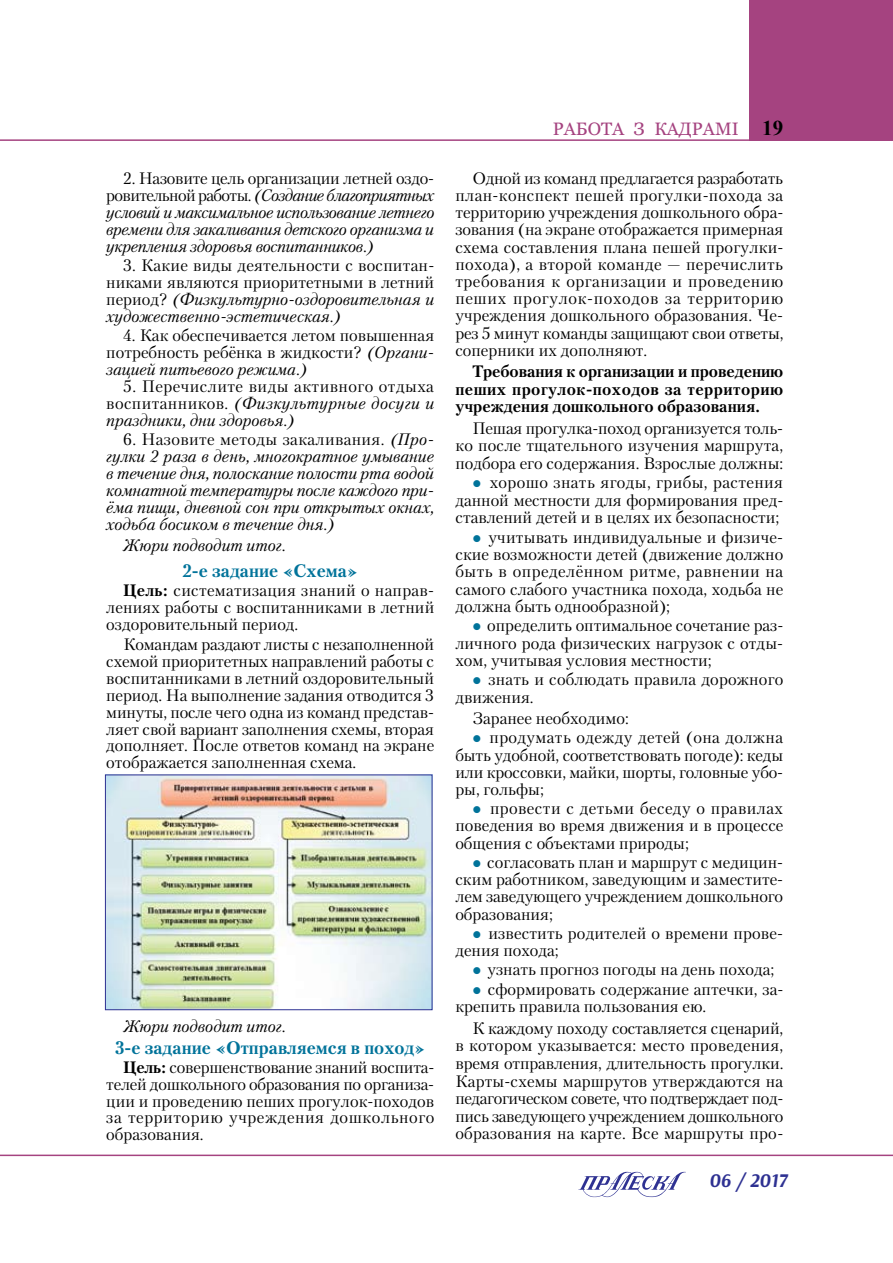
<style>
.page{position:relative;width:893px;height:1263px;background:#fff}
.page>*{position:absolute;margin:0;border:0;box-sizing:border-box;transform-origin:0 0}
.t1{font:italic 700 19.5px "Arsenal";color:#2e3192}
.t2{font:700 18px "Petersburg C";color:#00739a}
.t3{font:18px "Georgia";color:#a54380}
.t4{font:16.5px/17.2px "Petersburg C";color:#000;text-align:justify}
.t5{font:italic 16.5px/17px "Petersburg C";color:#000;text-align:justify}
.t6{font:700 16.5px/17.2px "Petersburg C";color:#000;text-align:justify}
.s1{font-style:normal}
.s2{font-style:italic}
.s3{font-weight:700}
.s4{font-family:"Times New Roman";font-weight:700;font-size:21px;color:#000}
.s5{color:#00739a}
</style>
<div class="page">
<img style="left:107px;top:776px;width:323px;height:232px">
<div style="left:105px;top:774px;width:327px;height:236px;border:1px solid #2e3192"></div>
<hr style="left:0;top:1154px;width:893px;height:2px;background:#a54380">
<svg style="left:578px;top:1171px;width:107px;height:26px"></svg>
<div style="left:750px;top:1px;width:143px;height:140px;background:#a54380"></div>
<hr style="left:0;top:139px;width:890px;height:2px;background:#a54380">
<p class="t5" style="left:106px;top:169px;width:330px;text-indent:17px"><span class="s1">2. Назовите цель организации летней оздо&shy;ровительной работы.</span> (Создание благоприятных условий и максимальное использование летнего времени для закаливания детского организма и укрепления здоровья воспитанников.)</p>
<p class="t4" style="left:106px;top:257px;width:329px;text-indent:17px">3. Какие виды деятельности с воспитан&shy;никами являются приоритетными в летний период? <span class="s2">(Физкультурно-оздоровительная и художественно-эстетическая.)</span></p>
<p class="t4" style="left:106px;top:327px;width:329px;text-indent:17px">4. Как обеспечивается летом повышенная потребность ребёнка в жидкости? <span class="s2">(Органи&shy;зацией питьевого режима.)</span></p>
<p class="t4" style="left:106px;top:377px;width:329px;text-indent:17px">5. Перечислите виды активного отдыха воспитанников. <span class="s2">(Физкультурные досуги и праздники, дни здоровья.)</span></p>
<p class="t5" style="left:106px;top:430px;width:329px;text-indent:17px"><span class="s1">6. Назовите методы закаливания.</span> (Про&shy;гулки 2 раза в день, многократное умывание в течение дня, полоскание полости рта водой комнатной температуры после каждого при&shy;ёма пищи, дневной сон при открытых окнах, ходьба босиком в течение дня.)</p>
<p class="t5" style="left:123px;top:537px;width:164px">Жюри подводит итог.</p>
<p class="t2" style="left:182px;top:560px;width:177px">2-е задание «Схема»</p>
<p class="t4" style="left:106px;top:581px;width:329px;text-indent:17px"><span class="s3">Цель:</span> систематизация знаний о направ&shy;лениях работы с воспитанниками в летний оздоровительный период.</p>
<p class="t4" style="left:106px;top:635px;width:329px;text-indent:17px">Командам раздают листы с незаполненной схемой приоритетных направлений работы с воспитанниками в летний оздоровительный период. На выполнение задания отводится 3 минуты, после чего одна из команд представ&shy;ляет свой вариант заполнения схемы, вторая дополняет. После ответов команд на экране отображается заполненная схема.</p>
<p class="t5" style="left:123px;top:1017px;width:164px">Жюри подводит итог.</p>
<p class="t2" style="left:115px;top:1037px;width:312px">3-е задание «Отправляемся в поход»</p>
<p class="t4" style="left:106px;top:1058px;width:330px;line-height:16.8px;text-indent:17px"><span class="s3">Цель:</span> совершенствование знаний воспита&shy;телей дошкольного образования по организа&shy;ции и проведению пеших прогулок-походов за территорию учреждения дошкольного образования.</p>
<p class="t3" style="left:553px;top:118px;width:232px">работа з кадрамі <span class="s4">19</span></p>
<p class="t4" style="left:455px;top:169px;width:330px;text-indent:17px">Одной из команд предлагается разработать план-конспект пешей прогулки-похода за территорию учреждения дошкольного обра&shy;зования (на экране отображается примерная схема составления плана пешей прогулки&shy;похода), а второй команде — перечислить требования к организации и проведению пеших прогулок-походов за территорию учреждения дошкольного образования. Че&shy;рез 5 минут команды защищают свои ответы, соперники их дополняют.</p>
<p class="t6" style="left:455px;top:363px;width:329px;text-indent:17px">Требования к организации и проведению пеших прогулок-походов за территорию учреждения дошкольного образования.</p>
<p class="t4" style="left:455px;top:419px;width:329px;text-indent:17px">Пешая прогулка-поход организуется толь&shy;ко после тщательного изучения маршрута, подбора его содержания. Взрослые должны:</p>
<p class="t4" style="left:455px;top:474px;width:329px;text-indent:17px"><span class="s5">●</span> хорошо знать ягоды, грибы, растения данной местности для формирования пред&shy;ставлений детей и в целях их безопасности;</p>
<p class="t4" style="left:455px;top:528px;width:329px;text-indent:17px"><span class="s5">●</span> учитывать индивидуальные и физиче&shy;ские возможности детей (движение должно быть в определённом ритме, равнении на самого слабого участника похода, ходьба не должна быть однообразной);</p>
<p class="t4" style="left:455px;top:617px;width:330px;text-indent:17px"><span class="s5">●</span> определить оптимальное сочетание раз&shy;личного рода физических нагрузок с отды&shy;хом, учитывая условия местности;</p>
<p class="t4" style="left:455px;top:671px;width:329px;text-indent:17px"><span class="s5">●</span> знать и соблюдать правила дорожного движения.</p>
<p class="t4" style="left:472px;top:710px;width:158px">Заранее необходимо:</p>
<p class="t4" style="left:455px;top:729px;width:329px;text-indent:17px"><span class="s5">●</span> продумать одежду детей (она должна быть удобной, соответствовать погоде): кеды или кроссовки, майки, шорты, головные убо&shy;ры, гольфы;</p>
<p class="t4" style="left:455px;top:800px;width:330px;text-indent:17px"><span class="s5">●</span> провести с детьми беседу о правилах поведения во время движения и в процессе общения с объектами природы;</p>
<p class="t4" style="left:455px;top:853px;width:329px;text-indent:17px"><span class="s5">●</span> согласовать план и маршрут с медицин&shy;ским работником, заведующим и заместите&shy;лем заведующего учреждением дошкольного образования;</p>
<p class="t4" style="left:455px;top:924px;width:329px;text-indent:17px"><span class="s5">●</span> известить родителей о времени прове&shy;дения похода;</p>
<p class="t4" style="left:472px;top:961px;width:304px"><span class="s5">●</span> узнать прогноз погоды на день похода;</p>
<p class="t4" style="left:455px;top:980px;width:329px;text-indent:17px"><span class="s5">●</span> сформировать содержание аптечки, за&shy;крепить правила пользования ею.</p>
<p class="t4" style="left:455px;top:1019px;width:330px;text-indent:17px">К каждому походу составляется сценарий, в котором указывается: место проведения, время отправления, длительность прогулки.<br>Карты-схемы маршрутов утверждаются на педагогическом совете, что подтверждает под&shy;пись заведующего учреждением дошкольного образования на карте. Все маршруты про-</p>
<p class="t1" style="left:709px;top:1168px;width:79px">06 / 2017</p>
</div>
